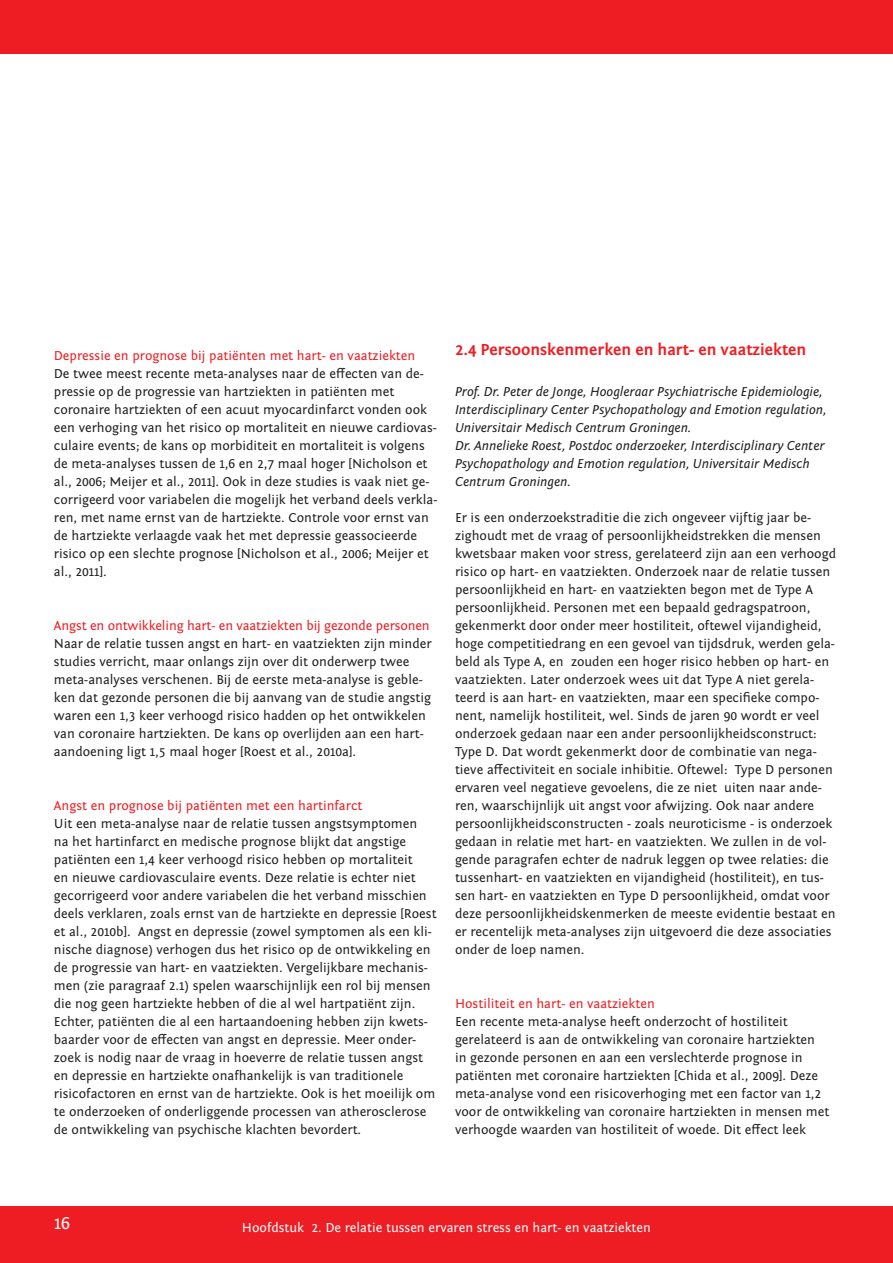
<style>
.page{position:relative;width:893px;height:1263px;background:#fff}
.page>*{position:absolute;margin:0;border:0;box-sizing:border-box;transform-origin:0 0}
.t1{font:18px "Fontin Sans";color:#fff}
.HVG_subkop_rood{font:700 16.5px "Fontin Sans";color:#ee1d23}
.HVG_brood{font:13.5px/18px "Fontin Sans";color:#231f20}
.HVG_brood-2{font:italic 13.5px/18px "Fontin Sans";color:#231f20}
.t2{font:13.5px "Fontin Sans";color:#fff}
.HVG_brood-3{font:13.5px "Fontin Sans";color:#ee1d23}
.s1{color:#ee1d23}
</style>
<div class="page">
<div style="left:0;top:0;width:893px;height:54px;background:#ee1d23"></div>
<div style="left:0;top:1206px;width:893px;height:57px;background:#ee1d23"></div>
<p class="HVG_brood" style="left:54px;top:347px;width:385px"><span class="s1">Depressie en prognose bij patiënten met hart- en vaatziekten<br></span>De twee meest recente meta-analyses naar de effecten van de&shy;pressie op de progressie van hartziekten in patiënten met coronaire hartziekten of een acuut myocardinfarct vonden ook een verhoging van het risico op mortaliteit en nieuwe cardiovas&shy;culaire events; de kans op morbiditeit en mortaliteit is volgens de meta-analyses tussen de 1,6 en 2,7 maal hoger [Nicholson et al., 2006; Meijer et al., 2011]. Ook in deze studies is vaak niet ge&shy;corrigeerd voor variabelen die mogelijk het verband deels verkla&shy;ren, met name ernst van de hartziekte. Controle voor ernst van de hartziekte verlaagde vaak het met depressie geassocieerde risico op een slechte prognose [Nicholson et al., 2006; Meijer et al., 2011].</p>
<p class="HVG_brood" style="left:54px;top:617px;width:379px"><span class="s1">Angst en ontwikkeling hart- en vaatziekten bij gezonde personen </span>Naar de relatie tussen angst en hart- en vaatziekten zijn minder studies verricht, maar onlangs zijn over dit onderwerp twee meta-analyses verschenen. Bij de eerste meta-analyse is geble&shy;ken dat gezonde personen die bij aanvang van de studie angstig waren een 1,3 keer verhoogd risico hadden op het ontwikkelen van coronaire hartziekten. De kans op overlijden aan een hart&shy;aandoening ligt 1,5 maal hoger [Roest et al., 2010a].</p>
<p class="HVG_brood" style="left:54px;top:797px;width:384px"><span class="s1">Angst en prognose bij patiënten met een hartinfarct<br></span>Uit een meta-analyse naar de relatie tussen angstsymptomen<br>na het hartinfarct en medische prognose blijkt dat angstige patiënten een 1,4 keer verhoogd risico hebben op mortaliteit<br>en nieuwe cardiovasculaire events. Deze relatie is echter niet gecorrigeerd voor andere variabelen die het verband misschien deels verklaren, zoals ernst van de hartziekte en depressie [Roest et al., 2010b]. Angst en depressie (zowel symptomen als een kli&shy;nische diagnose) verhogen dus het risico op de ontwikkeling en de progressie van hart- en vaatziekten. Vergelijkbare mechanis&shy;men (zie paragraaf 2.1) spelen waarschijnlijk een rol bij mensen die nog geen hartziekte hebben of die al wel hartpatiënt zijn.<br>Echter, patiënten die al een hartaandoening hebben zijn kwets&shy;baarder voor de effecten van angst en depressie. Meer onder&shy;zoek is nodig naar de vraag in hoeverre de relatie tussen angst en depressie en hartziekte onafhankelijk is van traditionele risicofactoren en ernst van de hartziekte. Ook is het moeilijk om te onderzoeken of onderliggende processen van atherosclerose de ontwikkeling van psychische klachten bevordert.</p>
<p class="HVG_subkop_rood" style="left:455px;top:340px;width:353px">2.4 Persoonskenmerken en hart- en vaatziekten</p>
<p class="HVG_brood-2" style="left:455px;top:383px;width:373px">Prof. Dr. Peter de Jonge, Hoogleraar Psychiatrische Epidemiologie,<br>Interdisciplinary Center Psychopathology and Emotion regulation,<br>Universitair Medisch Centrum Groningen.</p>
<p class="HVG_brood-2" style="left:455px;top:437px;width:371px">Dr. Annelieke Roest, Postdoc onderzoeker, Interdisciplinary Center<br>Psychopathology and Emotion regulation, Universitair Medisch<br>Centrum Groningen.</p>
<p class="HVG_brood" style="left:455px;top:509px;width:383px">Er is een onderzoekstraditie die zich ongeveer vijftig jaar be&shy;zighoudt met de vraag of persoonlijkheidstrekken die mensen kwetsbaar maken voor stress, gerelateerd zijn aan een verhoogd risico op hart- en vaatziekten. Onderzoek naar de relatie tussen persoonlijkheid en hart- en vaatziekten begon met de Type A persoonlijkheid. Personen met een bepaald gedragspatroon, gekenmerkt door onder meer hostiliteit, oftewel vijandigheid, hoge competitiedrang en een gevoel van tijdsdruk, werden gela&shy;beld als Type A, en zouden een hoger risico hebben op hart- en vaatziekten. Later onderzoek wees uit dat Type A niet gerela&shy;teerd is aan hart- en vaatziekten, maar een specifieke compo&shy;nent, namelijk hostiliteit, wel. Sinds de jaren 90 wordt er veel onderzoek gedaan naar een ander persoonlijkheidsconstruct:<br>Type D. Dat wordt gekenmerkt door de combinatie van nega&shy;tieve affectiviteit en sociale inhibitie. Oftewel: Type D personen ervaren veel negatieve gevoelens, die ze niet uiten naar ande&shy;ren, waarschijnlijk uit angst voor afwijzing. Ook naar andere persoonlijkheidsconstructen - zoals neuroticisme - is onderzoek gedaan in relatie met hart- en vaatziekten. We zullen in de vol&shy;gende paragrafen echter de nadruk leggen op twee relaties: die tussenhart- en vaatziekten en vijandigheid (hostiliteit), en tus&shy;sen hart- en vaatziekten en Type D persoonlijkheid, omdat voor deze persoonlijkheidskenmerken de meeste evidentie bestaat en er recentelijk meta-analyses zijn uitgevoerd die deze associaties onder de loep namen.</p>
<p class="HVG_brood-3" style="left:455px;top:996px;width:201px">Hostiliteit en hart- en vaatziekten</p>
<p class="HVG_brood" style="left:455px;top:1013px;width:376px">Een recente meta-analyse heeft onderzocht of hostiliteit gerelateerd is aan de ontwikkeling van coronaire hartziekten in gezonde personen en aan een verslechterde prognose in patiënten met coronaire hartziekten [Chida et al., 2009]. Deze meta-analyse vond een risicoverhoging met een factor van 1,2 voor de ontwikkeling van coronaire hartziekten in mensen met verhoogde waarden van hostiliteit of woede. Dit effect leek</p>
<h1 class="t1" style="left:54px;top:1213px;width:18px">16</h1>
<p class="t2" style="left:242px;top:1220px;width:411px">Hoofdstuk 2. De relatie tussen ervaren stress en hart- en vaatziekten</p>
</div>
